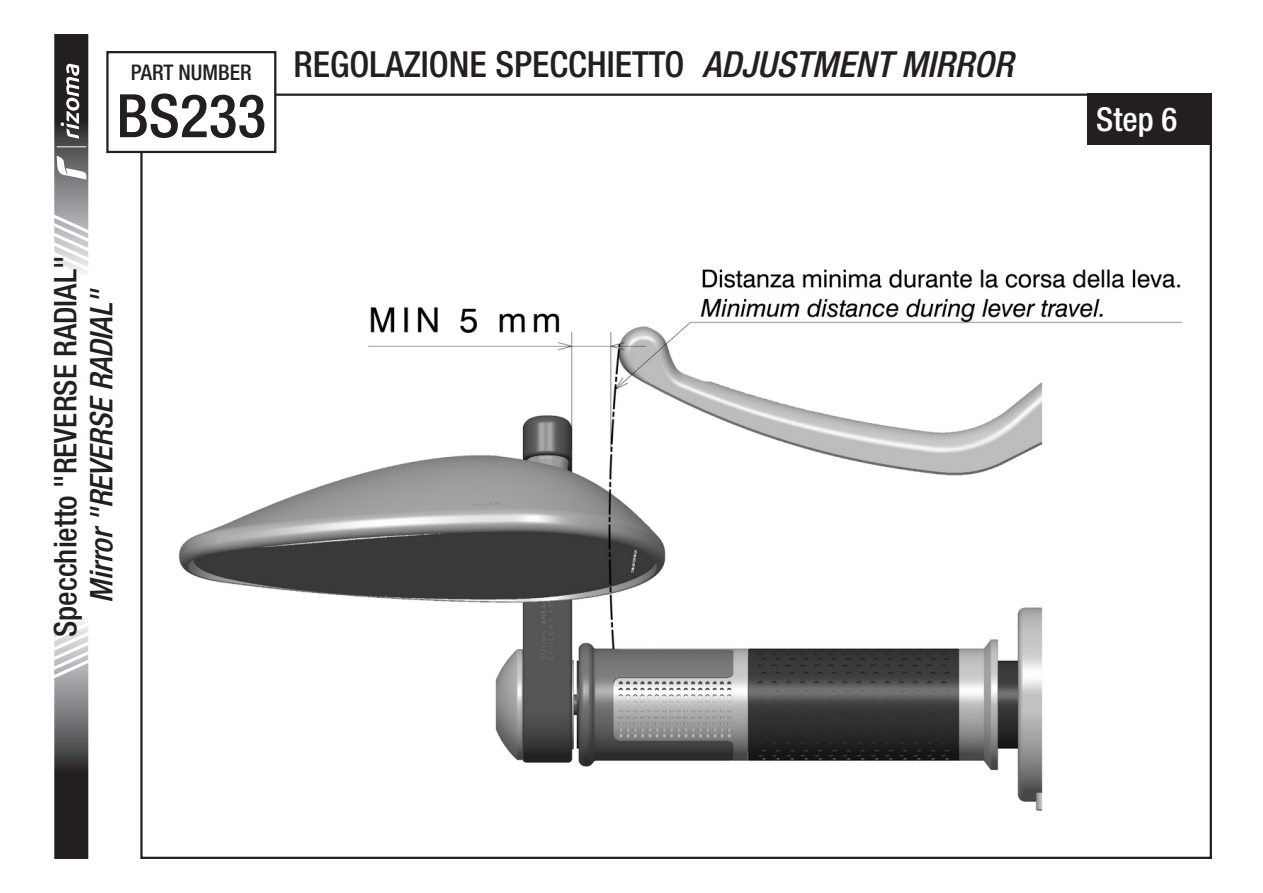
<style>
.page{position:relative;width:1263px;height:893px;background:#fff}
.page>*{position:absolute;margin:0;border:0;box-sizing:border-box;transform-origin:0 0}
.t1{font:500 condensed 60px "Helvetica Neue LT Std";color:#231f20}
.t2{font:500 condensed 36px "Helvetica Neue LT Std";color:#231f20}
.t3{font:500 condensed 33px "Helvetica Neue LT Std";color:#fff}
.t4{font:500 condensed 31.2px "Helvetica Neue LT Std";color:#231f20}
.t5{font:italic 500 condensed 31.2px "Helvetica Neue LT Std";color:#231f20}
.t6{font:500 condensed 21.6px "Helvetica Neue LT Std";color:#231f20}
.s1{font-style:italic}
</style>
<div class="page">
<img style="left:150px;top:139px;width:1033px;height:672px">
<div style="left:1088px;top:94px;width:124px;height:51px;background:#231f20"></div>
<svg style="left:54px;top:620px;width:35px;height:239px;background:#706f70"></svg>
<svg style="left:54px;top:34px;width:35px;height:240px"></svg>
<div style="left:107px;top:52px;width:168px;height:100px;background:#fff"></div>
<div style="left:106px;top:51px;width:170px;height:102px;border:2px solid #231f20"></div>
<p class="t6" style="left:131px;top:59px;width:122px">PART NUMBER</p>
<h1 class="t1" style="left:116px;top:80px;width:151px">BS233</h1>
<p class="t2" style="left:293px;top:42px;width:721px">REGOLAZIONE SPECCHIETTO <span class="s1">ADJUSTMENT MIRROR</span></p>
<p class="t4" style="left:47px;top:637px;width:382px;rotate:-90deg">Specchietto "REVERSE RADIAL"</p>
<p class="t5" style="left:83px;top:603px;width:316px;rotate:-90deg">Mirror "REVERSE RADIAL"</p>
<p class="t3" style="left:1096px;top:99px;width:83px">Step 6</p>
</div>
